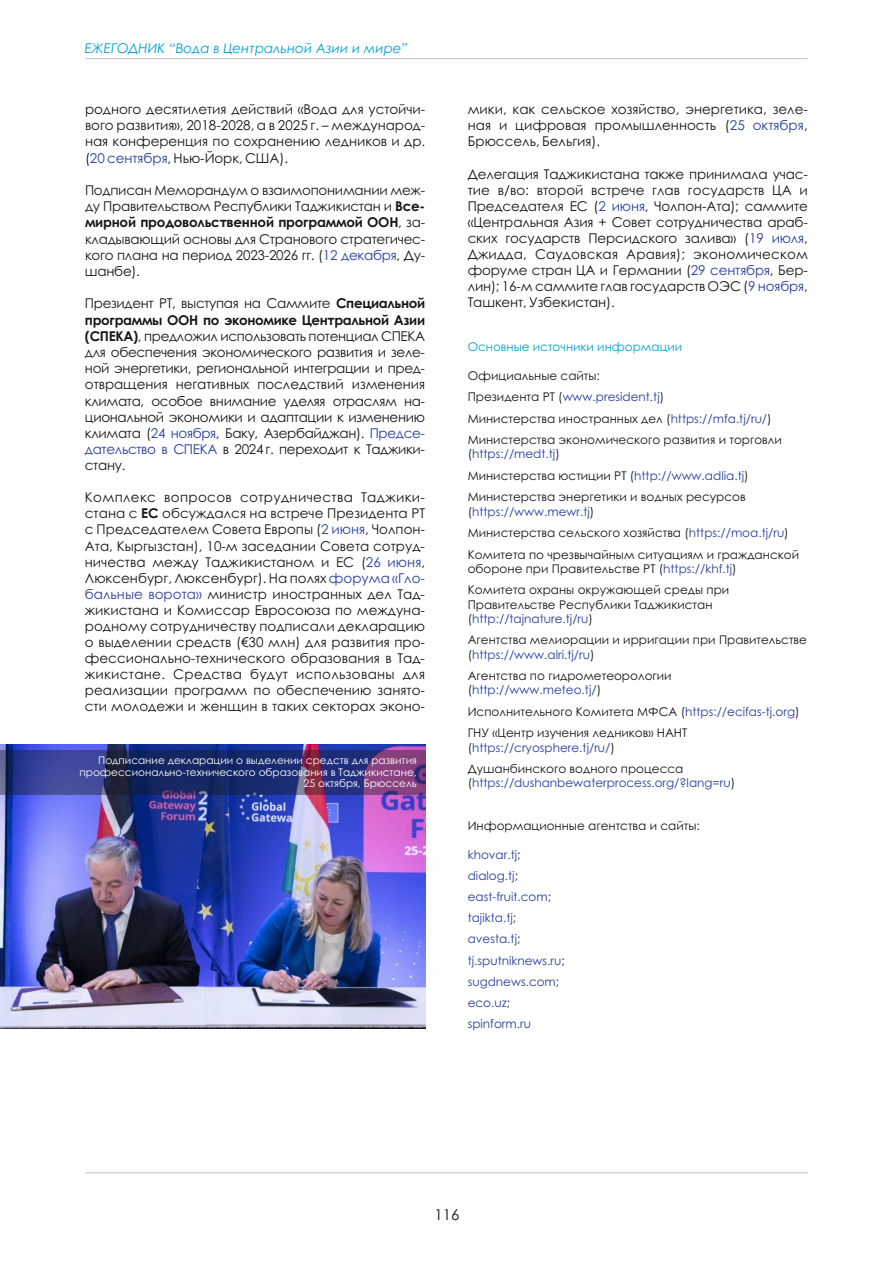
<style>
.page{position:relative;width:893px;height:1263px;background:#fff}
.page>*{position:absolute;margin:0;border:0;box-sizing:border-box;transform-origin:0 0}
.t1{font:15px "Century Gothic";color:#151616}
.t2{font:13.5px/16px "Century Gothic";letter-spacing:-.01em;color:#151616;text-align:justify}
.t3{font:italic 13.5px "Century Gothic";color:#00a3d4}
.t4{font:12px/21.5px "Century Gothic";color:#151616}
.t5{font:12px/21.1px "Century Gothic";color:#283d9e}
.t6{font:12px "Century Gothic";color:#00a3d4}
.t7{font:10.5px/11.2px "Century Gothic";color:#fff;text-align:right}
.s1{color:#283d9e}
.s2{font-weight:700}
.s3{color:#151616}
</style>
<div class="page">
<hr style="left:85px;top:58px;width:723px;height:1px;background:#c5c5c5">
<img style="left:0;top:745px;width:425px;height:283px">
<div style="left:0;top:750px;width:425px;height:44px;background:#151616;opacity:.4"></div>
<hr style="left:85px;top:1172px;width:723px;height:1px;background:#c5c5c5">
<p class="t3" style="left:85px;top:43px;width:325px">ЕЖЕГОДНИК “Вода в Центральной Азии и мире”</p>
<p class="t2" style="left:85px;top:103px;width:342px">родного десятилетия действий «Вода для устойчи&shy;вого развития», 2018-2028, а в 2025 г. – международ&shy;ная конференция по сохранению ледников и др. (<span class="s1">20 сентября</span>, Нью-Йорк, США).</p>
<p class="t2" style="left:85px;top:183px;width:342px">Подписан Меморандум о взаимопонимании меж&shy;ду Правительством Республики Таджикистан и <span class="s2">Все&shy;мирной продовольственной программой ООН</span>, за&shy;кладывающий основы для Странового стратегичес&shy;кого плана на период 2023-2026 гг. (<span class="s1">12 декабря</span>, Ду&shy;шанбе).</p>
<p class="t2" style="left:85px;top:297px;width:342px">Президент РТ, выступая на Саммите <span class="s2">Специальной программы ООН по экономике Центральной Азии (СПЕКА)</span>, предложил использовать потенциал СПЕКА для обеспечения экономического развития и зеле&shy;ной энергетики, региональной интеграции и пред&shy;отвращения негативных последствий изменения климата, особое внимание уделяя отраслям на&shy;циональной экономики и адаптации к изменению климата (<span class="s1">24 ноября</span>, Баку, Азербайджан). <span class="s1">Предсе&shy;дательство в СПЕКА</span> в 2024 г. переходит к Таджики&shy;стану.</p>
<p class="t2" style="left:85px;top:490px;width:342px">Комплекс вопросов сотрудничества Таджики&shy;стана с <span class="s2">ЕС</span> обсуждался на встрече Президента РТ с Председателем Совета Европы (<span class="s1">2 июня</span>, Чолпон-Ата, Кыргызстан), 10-м заседании Совета сотруд&shy;ничества между Таджикистаном и ЕС (<span class="s1">26 июня</span>, Люксенбург, Люксенбург). На полях <span class="s1">форума «Гло&shy;бальные ворота»</span> министр иностранных дел Тад&shy;жикистана и Комиссар Евросоюза по междуна&shy;родному сотрудничеству подписали декларацию о выделении средств (€30 млн) для развития про&shy;фессионально-технического образования в Тад&shy;жикистане. Средства будут использованы для реализации программ по обеспечению занято&shy;сти молодежи и женщин в таких секторах эконо-</p>
<p class="t7" style="left:80px;top:756px;width:339px">Подписание декларации о выделении средств для развития профессионально-технического образования в Таджикистане,<br>25 октября, Брюссель</p>
<p class="t2" style="left:468px;top:103px;width:342px">мики, как сельское хозяйство, энергетика, зеле&shy;ная и цифровая промышленность (<span class="s1">25 октября</span>, Брюссель, Бельгия).</p>
<p class="t2" style="left:468px;top:167px;width:342px">Делегация Таджикистана также принимала учас&shy;тие в/во: второй встрече глав государств ЦА и Председателя ЕС (<span class="s1">2 июня</span>, Чолпон-Ата); саммите «Центральная Азия + Совет сотрудничества араб&shy;ских государств Персидского залива» (<span class="s1">19 июля</span>, Джидда, Саудовская Аравия); экономическом форуме стран ЦА и Германии (<span class="s1">29 сентября</span>, Бер&shy;лин); 16-м саммите глав государств ОЭС (<span class="s1">9 ноября</span>, Ташкент, Узбекистан).</p>
<p class="t6" style="left:468px;top:342px;width:216px">Основные источники информации</p>
<p class="t4" style="left:468px;top:366px;width:316px">Официальные сайты:<br>Президента РТ (<span class="s1">www.president.tj</span>)<br>Министерства иностранных дел (<span class="s1">https://mfa.tj/ru/</span>)<br>Министерства экономического развития и торговли</p>
<p class="t4" style="left:468px;top:444px;width:282px">(<span class="s1">https://medt.tj</span>)<br>Министерства юстиции РТ (<span class="s1">http://www.adlia.tj</span>)<br>Министерства энергетики и водных ресурсов</p>
<p class="t4" style="left:468px;top:502px;width:333px">(<span class="s1">https://www.mewr.tj</span>)<br>Министерства сельского хозяйства (<span class="s1">https://moa.tj/ru</span>)<br>Комитета по чрезвычайным ситуациям и гражданской</p>
<p class="t4" style="left:468px;top:559px;width:270px">обороне при Правительстве РТ (<span class="s1">https://khf.tj</span>)<br>Комитета охраны окружающей среды при</p>
<p class="t4" style="left:468px;top:598px;width:246px;line-height:14.2px">Правительстве Республики Таджикистан (<span class="s1">http://tajnature.tj/ru</span>)</p>
<p class="t4" style="left:468px;top:634px;width:341px;line-height:14.2px">Агентства мелиорации и ирригации при Правительстве (<span class="s1">https://www.alri.tj/ru</span>)</p>
<p class="t4" style="left:468px;top:670px;width:205px;line-height:14.2px">Агентства по гидрометеорологии (<span class="s1">http://www.meteo.tj/</span>)</p>
<p class="t4" style="left:468px;top:702px;width:333px">Исполнительного Комитета МФСА (<span class="s1">https://ecifas-tj.org</span>)<br>ГНУ «Центр изучения ледников» НАНТ</p>
<p class="t4" style="left:468px;top:737px;width:217px">(<span class="s1">https://cryosphere.tj/ru/</span>)<br>Душанбинского водного процесса</p>
<p class="t5" style="left:468px;top:773px;width:269px"><span class="s3">(</span>https://dushanbewaterprocess.org/?lang=ru<span class="s3">)</span></p>
<p class="t4" style="left:468px;top:816px;width:234px">Информационные агентства и сайты:</p>
<p class="t5" style="left:468px;top:845px;width:99px">khovar.tj<span class="s3">; </span>dialog.tj<span class="s3">; </span>east-fruit.com<span class="s3">; </span>tajikta.tj<span class="s3">; </span>avesta.tj<span class="s3">; </span>tj.sputniknews.ru<span class="s3">; </span>sugdnews.com<span class="s3">; </span>eco.uz<span class="s3">; </span>spinform.ru</p>
<p class="t1" style="left:434px;top:1208px;width:26px">116</p>
</div>
